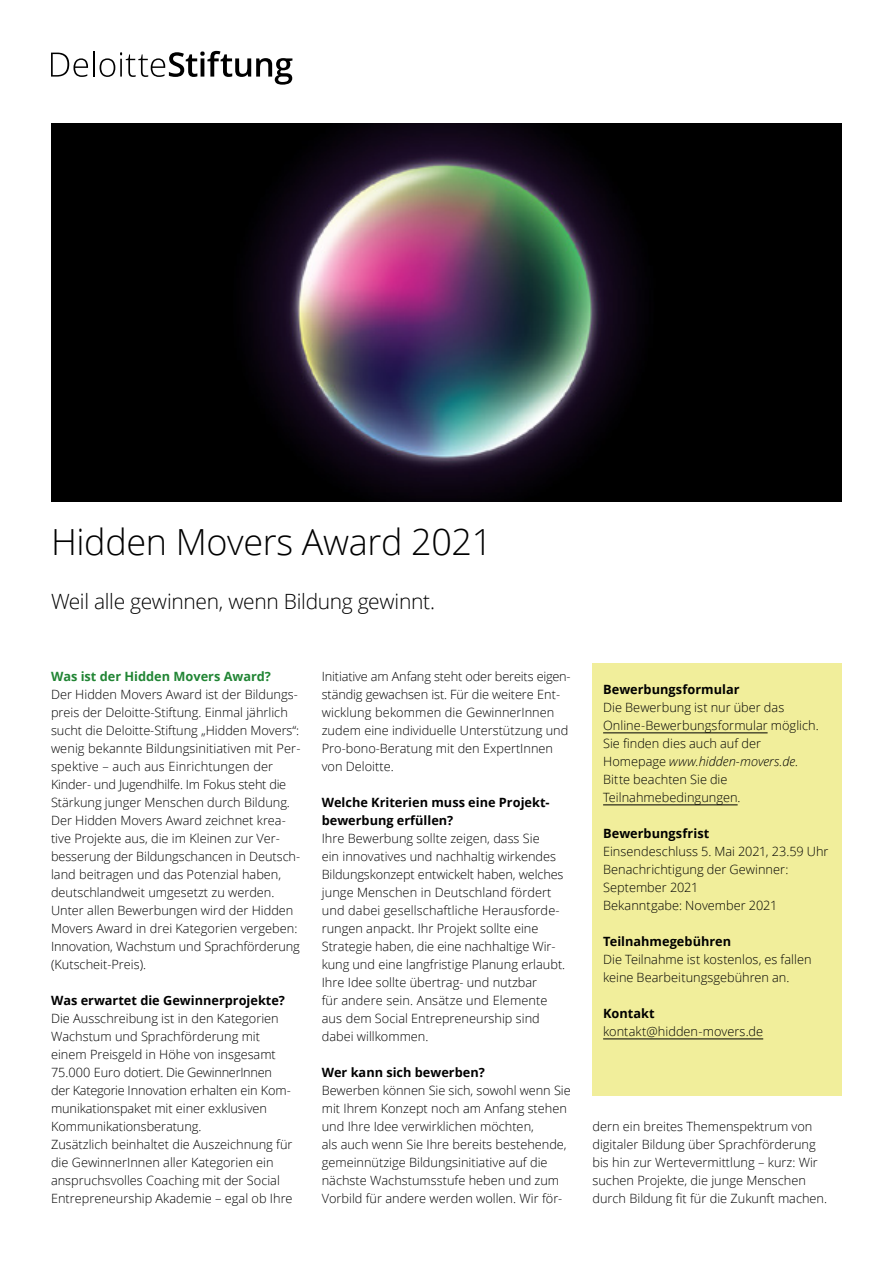
<style>
.page{position:relative;width:893px;height:1263px;background:#fff}
.page>*{position:absolute;margin:0;border:0;box-sizing:border-box;transform-origin:0 0}
.t1{font:300 36px "Open Sans";letter-spacing:-.01em;color:#000}
.t2{font:300 21px "Open Sans";letter-spacing:-.015em;color:#000}
.t3{font:300 12.75px/18px "Open Sans";color:#000}
.t4{font:700 12.75px/18px "Open Sans";color:#000}
.t5{font:700 12.75px "Open Sans";color:#218534}
.s1{font-style:italic}
</style>
<div class="page">
<img style="left:51px;top:123px;width:791px;height:378px">
<div style="left:592px;top:663px;width:250px;height:432px;background:#f1ee9b"></div>
<hr style="left:603px;top:732px;width:165px;height:1px;background:#000">
<hr style="left:603px;top:804px;width:135px;height:1px;background:#000">
<hr style="left:603px;top:1038px;width:160px;height:1px;background:#000">
<svg style="left:51px;top:53px;width:37px;height:24px"></svg>
<hr style="left:93px;top:51px;width:2px;height:26px;background:#000">
<svg style="left:100px;top:51px;width:192px;height:34px"></svg>
<h1 class="t1" style="left:51px;top:517px;width:443px">Hidden Movers Award 2021</h1>
<h2 class="t2" style="left:51px;top:587px;width:386px">Weil alle gewinnen, wenn Bildung gewinnt.</h2>
<p class="t5" style="left:51px;top:667px;width:221px">Was ist der Hidden Movers Award?</p>
<p class="t3" style="left:51px;top:685px;width:251px">Der Hidden Movers Award ist der Bildungs&shy;preis der Deloitte-Stiftung. Einmal jährlich sucht die Deloitte-Stiftung „Hidden Movers“: wenig bekannte Bildungsinitiativen mit Per&shy;spektive – auch aus Einrichtungen der Kinder- und Jugendhilfe. Im Fokus steht die Stärkung junger Menschen durch Bildung.<br>Der Hidden Movers Award zeichnet krea&shy;tive Projekte aus, die im Kleinen zur Ver&shy;besserung der Bildungschancen in Deutsch&shy;land beitragen und das Potenzial haben, deutschlandweit umgesetzt zu werden.<br>Unter allen Bewerbungen wird der Hidden Movers Award in drei Kategorien vergeben:<br>Innovation, Wachstum und Sprachförderung (Kutscheit-Preis).</p>
<p class="t4" style="left:51px;top:991px;width:236px">Was erwartet die Gewinnerprojekte?</p>
<p class="t3" style="left:51px;top:1009px;width:243px">Die Ausschreibung ist in den Kategorien Wachstum und Sprachförderung mit einem Preisgeld in Höhe von insgesamt 75.000 Euro dotiert. Die GewinnerInnen der Kategorie Innovation erhalten ein Kom&shy;munikationspaket mit einer exklusiven Kommunikationsberatung.<br>Zusätzlich beinhaltet die Auszeichnung für die GewinnerInnen aller Kategorien ein anspruchsvolles Coaching mit der Social Entrepreneurship Akademie – egal ob Ihre</p>
<p class="t3" style="left:322px;top:667px;width:249px">Initiative am Anfang steht oder bereits eigen&shy;ständig gewachsen ist. Für die weitere Ent&shy;wicklung bekommen die GewinnerInnen zudem eine individuelle Unterstützung und Pro-bono-Beratung mit den ExpertInnen von Deloitte.</p>
<p class="t4" style="left:322px;top:793px;width:229px">Welche Kriterien muss eine Projekt&shy;bewerbung erfüllen?</p>
<p class="t3" style="left:322px;top:829px;width:245px">Ihre Bewerbung sollte zeigen, dass Sie<br>ein innovatives und nachhaltig wirkendes Bildungskonzept entwickelt haben, welches junge Menschen in Deutschland fördert und dabei gesellschaftliche Herausforde&shy;rungen anpackt. Ihr Projekt sollte eine Strategie haben, die eine nachhaltige Wir&shy;kung und eine langfristige Planung erlaubt.<br>Ihre Idee sollte übertrag- und nutzbar<br>für andere sein. Ansätze und Elemente aus dem Social Entrepreneurship sind dabei willkommen.</p>
<p class="t4" style="left:322px;top:1063px;width:165px">Wer kann sich bewerben?</p>
<p class="t3" style="left:322px;top:1081px;width:250px">Bewerben können Sie sich, sowohl wenn Sie mit Ihrem Konzept noch am Anfang stehen und Ihre Idee verwirklichen möchten,<br>als auch wenn Sie Ihre bereits bestehende, gemeinnützige Bildungsinitiative auf die nächste Wachstumsstufe heben und zum Vorbild für andere werden wollen. Wir för-</p>
<p class="t4" style="left:603px;top:680px;width:138px">Bewerbungsformular</p>
<p class="t3" style="left:603px;top:698px;width:217px">Die Bewerbung ist nur über das<br>Online-Bewerbungsformular möglich.<br>Sie finden dies auch auf der<br>Homepage <span class="s1">www.hidden-movers.de.<br></span>Bitte beachten Sie die<br>Teilnahmebedingungen.</p>
<p class="t4" style="left:603px;top:824px;width:108px">Bewerbungsfrist</p>
<p class="t3" style="left:603px;top:842px;width:227px">Einsendeschluss 5. Mai 2021, 23.59 Uhr<br>Benachrichtigung der Gewinner:<br>September 2021<br>Bekanntgabe: November 2021</p>
<p class="t4" style="left:603px;top:932px;width:130px">Teilnahmegebühren</p>
<p class="t3" style="left:603px;top:950px;width:210px">Die Teilnahme ist kostenlos, es fallen keine Bearbeitungsgebühren an.</p>
<p class="t4" style="left:603px;top:1004px;width:53px">Kontakt</p>
<p class="t3" style="left:603px;top:1022px;width:162px">kontakt@hidden-movers.de</p>
<p class="t3" style="left:592px;top:1117px;width:236px">dern ein breites Themenspektrum von digitaler Bildung über Sprachförderung bis hin zur Wertevermittlung – kurz: Wir suchen Projekte, die junge Menschen durch Bildung fit für die Zukunft machen.</p>
</div>
